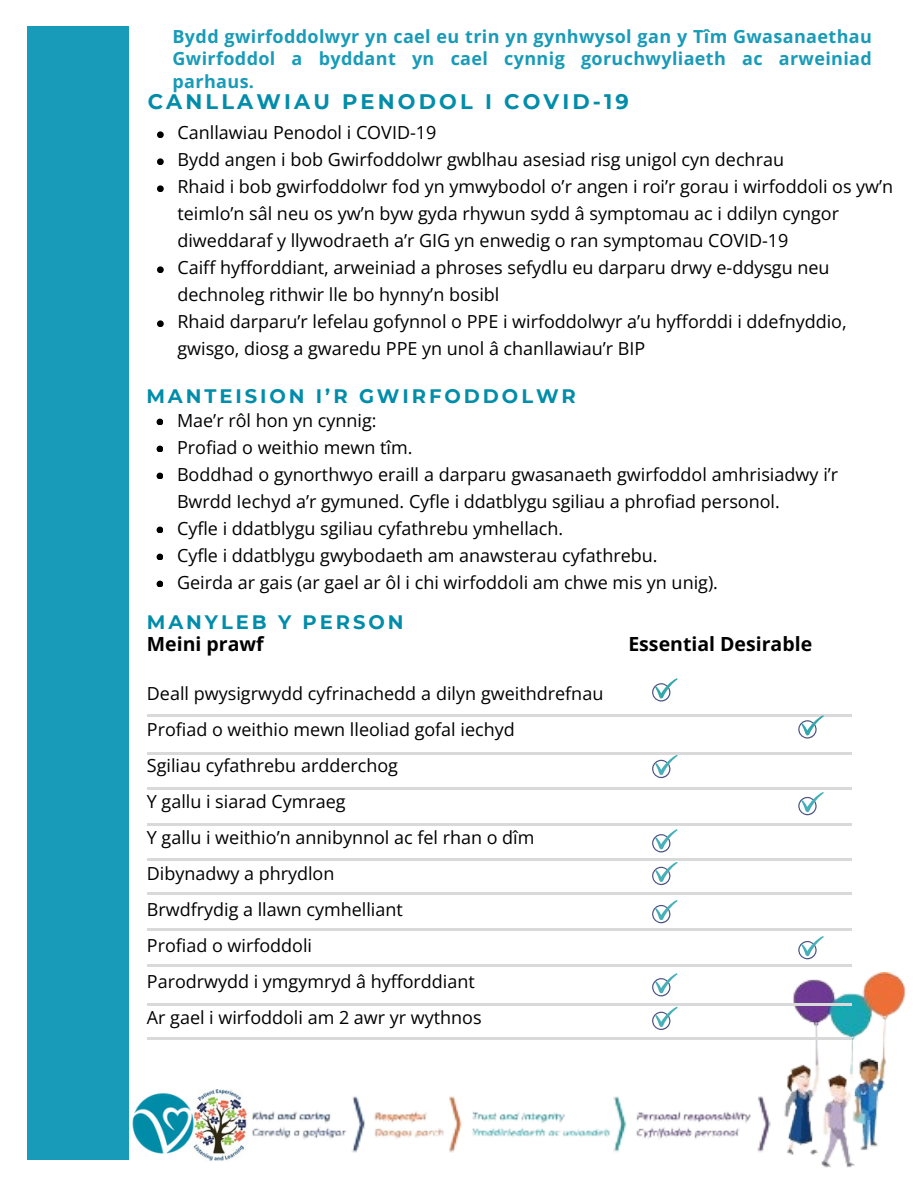
<style>
.page{position:relative;width:918px;height:1188px;background:#fff}
.page>*{position:absolute;margin:0;border:0;box-sizing:border-box;transform-origin:0 0}
.t1{font:700 21px "Montserrat";letter-spacing:.15em;color:#008daa}
.t2{font:700 19.5px "Montserrat";letter-spacing:.15em;color:#008daa}
.t3{font:700 19.5px "Open Sans";color:#000}
.t4{font:18px/27px "Open Sans";color:#000}
.t5{font:700 18px/22.5px "Open Sans";letter-spacing:.02em;color:#189bb8;text-align:justify}
</style>
<div class="page">
<div style="left:28px;top:26px;width:101px;height:1134px;background:#189bb8"></div>
<img style="left:198px;top:1089px;width:49px;height:72px">
<img style="left:787px;top:973px;width:119px;height:195px">
<hr style="left:147px;top:714px;width:704px;height:3px;background:#d9d9d9">
<hr style="left:147px;top:752px;width:704px;height:3px;background:#d9d9d9">
<svg style="left:147px;top:995px;width:705px;height:19px"></svg>
<svg style="left:147px;top:852px;width:705px;height:9px"></svg>
<hr style="left:147px;top:787px;width:705px;height:3px;background:#d9d9d9">
<svg style="left:147px;top:815px;width:705px;height:11px"></svg>
<svg style="left:147px;top:959px;width:704px;height:16px"></svg>
<svg style="left:147px;top:885px;width:705px;height:10px"></svg>
<svg style="left:147px;top:923px;width:704px;height:8px"></svg>
<svg style="left:147px;top:1029px;width:704px;height:19px"></svg>
<svg style="left:798px;top:715px;width:26px;height:24px"></svg>
<svg style="left:798px;top:792px;width:26px;height:23px"></svg>
<svg style="left:652px;top:755px;width:26px;height:23px"></svg>
<svg style="left:652px;top:829px;width:26px;height:23px"></svg>
<svg style="left:652px;top:862px;width:26px;height:23px"></svg>
<svg style="left:652px;top:900px;width:26px;height:23px"></svg>
<svg style="left:798px;top:936px;width:26px;height:23px"></svg>
<svg style="left:651px;top:973px;width:27px;height:23px"></svg>
<svg style="left:651px;top:1007px;width:27px;height:23px"></svg>
<svg style="left:652px;top:678px;width:26px;height:24px"></svg>
<img style="left:252px;top:1077px;width:546px;height:91px">
<img style="left:132px;top:1093px;width:66px;height:61px">
<svg style="left:157px;top:419px;width:6px;height:6px"></svg>
<svg style="left:157px;top:446px;width:6px;height:6px"></svg>
<svg style="left:157px;top:473px;width:6px;height:6px"></svg>
<svg style="left:157px;top:527px;width:6px;height:6px"></svg>
<svg style="left:157px;top:554px;width:6px;height:6px"></svg>
<svg style="left:157px;top:581px;width:6px;height:6px"></svg>
<svg style="left:157px;top:131px;width:7px;height:7px"></svg>
<svg style="left:157px;top:158px;width:7px;height:7px"></svg>
<svg style="left:157px;top:185px;width:7px;height:7px"></svg>
<svg style="left:157px;top:266px;width:7px;height:7px"></svg>
<svg style="left:157px;top:320px;width:7px;height:7px"></svg>
<p class="t5" style="left:173px;top:25px;width:701px">Bydd gwirfoddolwyr yn cael eu trin yn gynhwysol gan y Tîm Gwasanaethau Gwirfoddol a byddant yn cael cynnig goruchwyliaeth ac arweiniad parhaus.</p>
<p class="t4" style="left:177px;top:119px;width:260px">Canllawiau Penodol i COVID-19</p>
<p class="t4" style="left:177px;top:146px;width:608px">Bydd angen i bob Gwirfoddolwr gwblhau asesiad risg unigol cyn dechrau</p>
<p class="t4" style="left:177px;top:173px;width:717px">Rhaid i bob gwirfoddolwr fod yn ymwybodol o’r angen i roi’r gorau i wirfoddoli os yw’n teimlo’n sâl neu os yw’n byw gyda rhywun sydd â symptomau ac i ddilyn cyngor diweddaraf y llywodraeth a’r GIG yn enwedig o ran symptomau COVID-19</p>
<p class="t4" style="left:177px;top:254px;width:654px">Caiff hyfforddiant, arweiniad a phroses sefydlu eu darparu drwy e-ddysgu neu dechnoleg rithwir lle bo hynny’n bosibl</p>
<p class="t4" style="left:177px;top:308px;width:671px">Rhaid darparu’r lefelau gofynnol o PPE i wirfoddolwyr a’u hyfforddi i ddefnyddio, gwisgo, diosg a gwaredu PPE yn unol â chanllawiau’r BIP</p>
<p class="t1" style="left:148px;top:89px;width:483px">CANLLAWIAU PENODOL I COVID-19</p>
<p class="t2" style="left:146px;top:384px;width:431px">MANTEISION I’R GWIRFODDOLWR</p>
<h1 class="t4" style="left:177px;top:406px;width:201px">Mae’r rôl hon yn cynnig:</h1>
<h2 class="t4" style="left:177px;top:433px;width:237px">Profiad o weithio mewn tîm.</h2>
<h2 class="t4" style="left:177px;top:460px;width:663px">Boddhad o gynorthwyo eraill a darparu gwasanaeth gwirfoddol amhrisiadwy i’r<br>Bwrdd Iechyd a’r gymuned. Cyfle i ddatblygu sgiliau a phrofiad personol.</h2>
<p class="t4" style="left:177px;top:514px;width:388px">Cyfle i ddatblygu sgiliau cyfathrebu ymhellach.</p>
<p class="t4" style="left:177px;top:541px;width:482px">Cyfle i ddatblygu gwybodaeth am anawsterau cyfathrebu.</p>
<p class="t4" style="left:177px;top:568px;width:542px">Geirda ar gais (ar gael ar ôl i chi wirfoddoli am chwe mis yn unig).</p>
<p class="t2" style="left:147px;top:610px;width:258px">MANYLEB Y PERSON</p>
<p class="t3" style="left:147px;top:630px;width:118px">Meini prawf</p>
<p class="t3" style="left:628px;top:630px;width:185px">Essential Desirable</p>
<p class="t4" style="left:147px;top:675px;width:458px;line-height:36px">Deall pwysigrwydd cyfrinachedd a dilyn gweithdrefnau<br>Profiad o weithio mewn lleoliad gofal iechyd</p>
<h1 class="t4" style="left:147px;top:752px;width:253px">Sgiliau cyfathrebu ardderchog</h1>
<p class="t4" style="left:147px;top:788px;width:200px">Y gallu i siarad Cymraeg</p>
<p class="t4" style="left:147px;top:819px;width:389px;line-height:36px">Y gallu i weithio’n annibynnol ac fel rhan o dîm<br>Dibynadwy a phrydlon</p>
<p class="t4" style="left:147px;top:896px;width:258px">Brwdfrydig a llawn cymhelliant</p>
<p class="t4" style="left:147px;top:932px;width:167px">Profiad o wirfoddoli</p>
<p class="t4" style="left:147px;top:968px;width:330px">Parodrwydd i ymgymryd â hyfforddiant</p>
<p class="t4" style="left:147px;top:1004px;width:336px">Ar gael i wirfoddoli am 2 awr yr wythnos</p>
</div>
